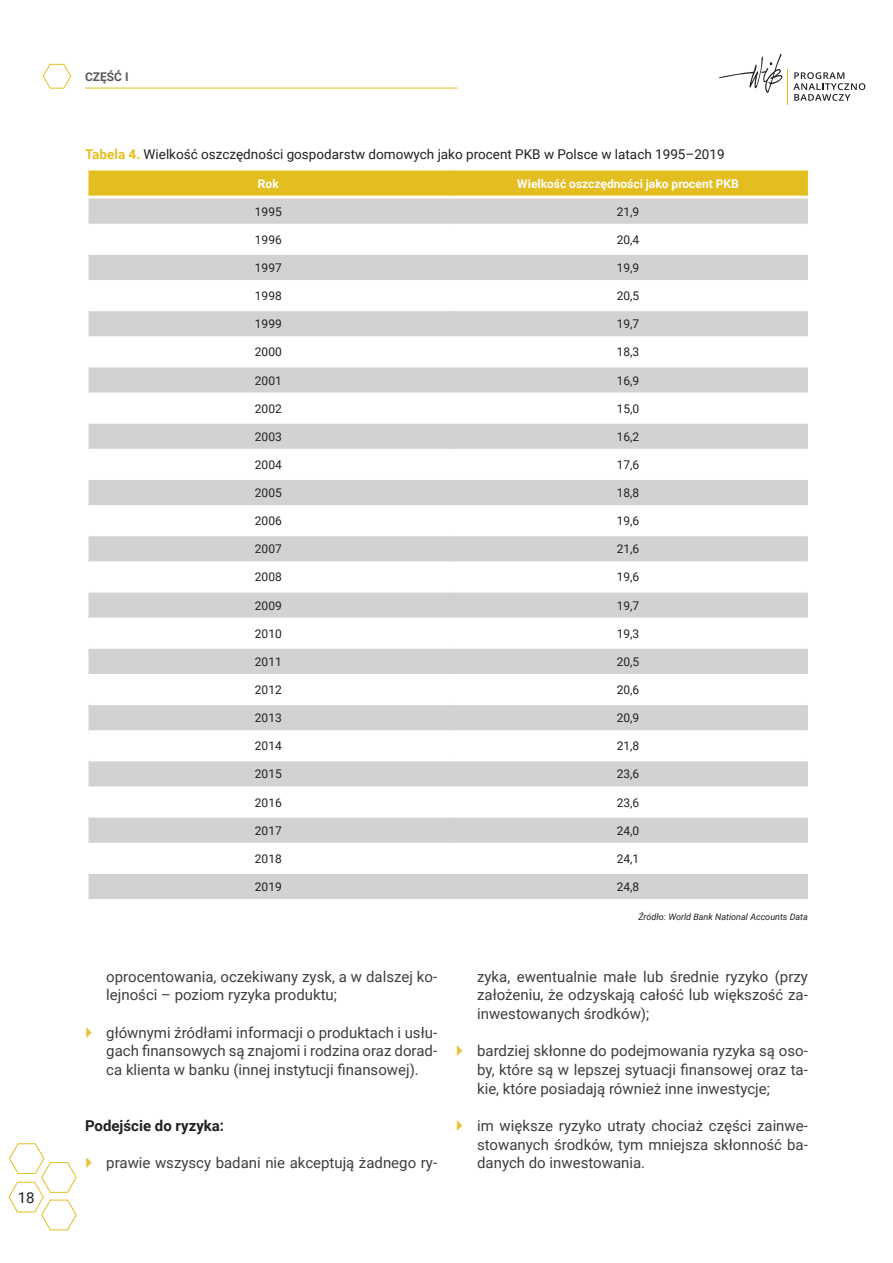
<style>
.page{position:relative;width:893px;height:1263px;background:#fff}
.page>*{position:absolute;margin:0;border:0;box-sizing:border-box;transform-origin:0 0}
.TEXT{font:15px/18.6px "Roboto";color:#3e3e3f;text-align:justify}
.PODTYTUL_LVL2{font:700 15px "Roboto";color:#231f20}
.t1{font:15px "Roboto";color:#231f20}
.RYS_PODPIS{font:13.5px "Roboto";color:#231f20}
.TABELA_TEXT{font:12px "Roboto";color:#231f20}
.TABELA_TEXT_BOLD_WHI{font:700 12px "Roboto";color:#fff}
.t2{font:700 12px "Roboto";color:#57585a}
.RYS_ZRODLO{font:italic 9px "Roboto";color:#231f20}
.s1{font-weight:700;color:#e4be21}
</style>
<div class="page">
<svg style="left:8px;top:1143px;width:69px;height:87px"></svg>
<hr style="left:85px;top:88px;width:372px;height:1px;background:#e4be21">
<svg style="left:43px;top:64px;width:28px;height:25px"></svg>
<hr style="left:787px;top:69px;width:1px;height:35px;background:#e4be21">
<svg style="left:719px;top:54px;width:63px;height:39px"></svg>
<svg style="left:793px;top:72px;width:72px;height:29px"></svg>
<svg style="left:88px;top:170px;width:720px;height:26px;background:#e4c028"></svg>
<div style="left:88px;top:199px;width:720px;height:700px;background:#d1d2d4"></div>
<svg style="left:88px;top:227px;width:720px;height:644px"></svg>
<hr style="left:88px;top:224px;width:360px;height:3px;background:#fff">
<hr style="left:448px;top:224px;width:360px;height:3px;background:#fff">
<hr style="left:88px;top:252px;width:360px;height:3px;background:#fff">
<hr style="left:448px;top:252px;width:360px;height:3px;background:#fff">
<hr style="left:88px;top:280px;width:360px;height:3px;background:#fff">
<hr style="left:448px;top:280px;width:360px;height:3px;background:#fff">
<hr style="left:88px;top:308px;width:360px;height:3px;background:#fff">
<hr style="left:448px;top:308px;width:360px;height:3px;background:#fff">
<hr style="left:88px;top:336px;width:360px;height:3px;background:#fff">
<hr style="left:448px;top:336px;width:360px;height:3px;background:#fff">
<hr style="left:88px;top:364px;width:360px;height:3px;background:#fff">
<hr style="left:448px;top:364px;width:360px;height:3px;background:#fff">
<hr style="left:88px;top:393px;width:360px;height:3px;background:#fff">
<hr style="left:448px;top:393px;width:360px;height:3px;background:#fff">
<hr style="left:88px;top:421px;width:360px;height:3px;background:#fff">
<hr style="left:448px;top:421px;width:360px;height:3px;background:#fff">
<hr style="left:88px;top:449px;width:360px;height:3px;background:#fff">
<hr style="left:448px;top:449px;width:360px;height:3px;background:#fff">
<hr style="left:88px;top:477px;width:360px;height:3px;background:#fff">
<hr style="left:448px;top:477px;width:360px;height:3px;background:#fff">
<hr style="left:88px;top:505px;width:360px;height:3px;background:#fff">
<hr style="left:448px;top:505px;width:360px;height:3px;background:#fff">
<hr style="left:88px;top:533px;width:360px;height:3px;background:#fff">
<hr style="left:448px;top:533px;width:360px;height:3px;background:#fff">
<hr style="left:88px;top:561px;width:360px;height:3px;background:#fff">
<hr style="left:448px;top:561px;width:360px;height:3px;background:#fff">
<hr style="left:88px;top:589px;width:360px;height:3px;background:#fff">
<hr style="left:448px;top:589px;width:360px;height:3px;background:#fff">
<hr style="left:88px;top:618px;width:360px;height:3px;background:#fff">
<hr style="left:448px;top:618px;width:360px;height:3px;background:#fff">
<hr style="left:88px;top:646px;width:360px;height:3px;background:#fff">
<hr style="left:448px;top:646px;width:360px;height:3px;background:#fff">
<hr style="left:88px;top:674px;width:360px;height:3px;background:#fff">
<hr style="left:448px;top:674px;width:360px;height:3px;background:#fff">
<hr style="left:88px;top:702px;width:360px;height:3px;background:#fff">
<hr style="left:448px;top:702px;width:360px;height:3px;background:#fff">
<hr style="left:88px;top:730px;width:360px;height:3px;background:#fff">
<hr style="left:448px;top:730px;width:360px;height:3px;background:#fff">
<hr style="left:88px;top:758px;width:360px;height:3px;background:#fff">
<hr style="left:448px;top:758px;width:360px;height:3px;background:#fff">
<hr style="left:88px;top:786px;width:360px;height:3px;background:#fff">
<hr style="left:448px;top:786px;width:360px;height:3px;background:#fff">
<hr style="left:88px;top:815px;width:360px;height:3px;background:#fff">
<hr style="left:448px;top:815px;width:360px;height:3px;background:#fff">
<hr style="left:88px;top:843px;width:360px;height:3px;background:#fff">
<hr style="left:448px;top:843px;width:360px;height:3px;background:#fff">
<hr style="left:88px;top:871px;width:360px;height:3px;background:#fff">
<hr style="left:448px;top:871px;width:360px;height:3px;background:#fff">
<p class="t1" style="left:18px;top:1187px;width:18px">18</p>
<p class="t2" style="left:85px;top:68px;width:45px">CZĘŚĆ I</p>
<p class="RYS_PODPIS" style="left:85px;top:145px;width:641px"><span class="s1">Tabela 4.</span> Wielkość oszczędności gospodarstw domowych jako procent PKB w Polsce w latach 1995–2019</p>
<p class="TABELA_TEXT_BOLD_WHI" style="left:258px;top:175px;width:22px">Rok</p>
<p class="TABELA_TEXT_BOLD_WHI" style="left:517px;top:175px;width:223px">Wielkość oszczędności jako procent PKB</p>
<p class="TABELA_TEXT" style="left:255px;top:203px;width:28px">1995</p>
<p class="TABELA_TEXT" style="left:617px;top:203px;width:24px">21,9</p>
<p class="TABELA_TEXT" style="left:255px;top:231px;width:28px">1996</p>
<p class="TABELA_TEXT" style="left:617px;top:231px;width:24px">20,4</p>
<p class="TABELA_TEXT" style="left:255px;top:259px;width:28px">1997</p>
<p class="TABELA_TEXT" style="left:617px;top:259px;width:24px">19,9</p>
<p class="TABELA_TEXT" style="left:255px;top:287px;width:28px">1998</p>
<p class="TABELA_TEXT" style="left:617px;top:287px;width:24px">20,5</p>
<p class="TABELA_TEXT" style="left:255px;top:316px;width:28px">1999</p>
<p class="TABELA_TEXT" style="left:617px;top:316px;width:24px">19,7</p>
<p class="TABELA_TEXT" style="left:255px;top:344px;width:28px">2000</p>
<p class="TABELA_TEXT" style="left:617px;top:344px;width:24px">18,3</p>
<p class="TABELA_TEXT" style="left:255px;top:372px;width:28px">2001</p>
<p class="TABELA_TEXT" style="left:617px;top:372px;width:24px">16,9</p>
<p class="TABELA_TEXT" style="left:255px;top:400px;width:28px">2002</p>
<p class="TABELA_TEXT" style="left:617px;top:400px;width:24px">15,0</p>
<p class="TABELA_TEXT" style="left:255px;top:428px;width:28px">2003</p>
<p class="TABELA_TEXT" style="left:617px;top:428px;width:24px">16,2</p>
<p class="TABELA_TEXT" style="left:255px;top:456px;width:28px">2004</p>
<p class="TABELA_TEXT" style="left:617px;top:456px;width:24px">17,6</p>
<p class="TABELA_TEXT" style="left:255px;top:484px;width:28px">2005</p>
<p class="TABELA_TEXT" style="left:617px;top:484px;width:24px">18,8</p>
<p class="TABELA_TEXT" style="left:255px;top:512px;width:28px">2006</p>
<p class="TABELA_TEXT" style="left:617px;top:512px;width:24px">19,6</p>
<p class="TABELA_TEXT" style="left:255px;top:541px;width:28px">2007</p>
<p class="TABELA_TEXT" style="left:617px;top:541px;width:24px">21,6</p>
<p class="TABELA_TEXT" style="left:255px;top:569px;width:28px">2008</p>
<p class="TABELA_TEXT" style="left:617px;top:569px;width:24px">19,6</p>
<p class="TABELA_TEXT" style="left:255px;top:597px;width:28px">2009</p>
<p class="TABELA_TEXT" style="left:617px;top:597px;width:24px">19,7</p>
<p class="TABELA_TEXT" style="left:255px;top:625px;width:28px">2010</p>
<p class="TABELA_TEXT" style="left:617px;top:625px;width:24px">19,3</p>
<p class="TABELA_TEXT" style="left:255px;top:653px;width:28px">2011</p>
<p class="TABELA_TEXT" style="left:617px;top:653px;width:24px">20,5</p>
<p class="TABELA_TEXT" style="left:255px;top:681px;width:28px">2012</p>
<p class="TABELA_TEXT" style="left:617px;top:681px;width:24px">20,6</p>
<p class="TABELA_TEXT" style="left:255px;top:709px;width:28px">2013</p>
<p class="TABELA_TEXT" style="left:617px;top:709px;width:24px">20,9</p>
<p class="TABELA_TEXT" style="left:255px;top:738px;width:28px">2014</p>
<p class="TABELA_TEXT" style="left:617px;top:738px;width:24px">21,8</p>
<p class="TABELA_TEXT" style="left:255px;top:766px;width:28px">2015</p>
<p class="TABELA_TEXT" style="left:617px;top:766px;width:24px">23,6</p>
<p class="TABELA_TEXT" style="left:255px;top:794px;width:28px">2016</p>
<p class="TABELA_TEXT" style="left:617px;top:794px;width:24px">23,6</p>
<p class="TABELA_TEXT" style="left:255px;top:822px;width:28px">2017</p>
<p class="TABELA_TEXT" style="left:617px;top:822px;width:24px">24,0</p>
<p class="TABELA_TEXT" style="left:255px;top:850px;width:28px">2018</p>
<p class="TABELA_TEXT" style="left:617px;top:850px;width:24px">24,1</p>
<p class="TABELA_TEXT" style="left:255px;top:878px;width:28px">2019</p>
<p class="TABELA_TEXT" style="left:617px;top:878px;width:24px">24,8</p>
<p class="RYS_ZRODLO" style="left:638px;top:910px;width:171px">Źródło: World Bank National Accounts Data</p>
<p class="TEXT" style="left:106px;top:966px;width:332px">oprocentowania, oczekiwany zysk, a w dalszej ko&shy;lejności – poziom ryzyka produktu;</p>
<p class="TEXT" style="left:106px;top:1022px;width:332px">głównymi źródłami informacji o produktach i usłu&shy;gach finansowych są znajomi i rodzina oraz dorad&shy;ca klienta w banku (innej instytucji finansowej).</p>
<p class="PODTYTUL_LVL2" style="left:85px;top:1115px;width:141px">Podejście do ryzyka:</p>
<p class="TEXT" style="left:106px;top:1153px;width:332px">prawie wszyscy badani nie akceptują żadnego ry-</p>
<p class="TEXT" style="left:477px;top:966px;width:332px">zyka, ewentualnie małe lub średnie ryzyko (przy założeniu, że odzyskają całość lub większość za&shy;inwestowanych środków);</p>
<p class="TEXT" style="left:477px;top:1041px;width:332px">bardziej skłonne do podejmowania ryzyka są oso&shy;by, które są w lepszej sytuacji finansowej oraz ta&shy;kie, które posiadają również inne inwestycje;</p>
<p class="TEXT" style="left:477px;top:1116px;width:332px">im większe ryzyko utraty chociaż części zainwe&shy;stowanych środków, tym mniejsza skłonność ba&shy;danych do inwestowania.</p>
</div>
